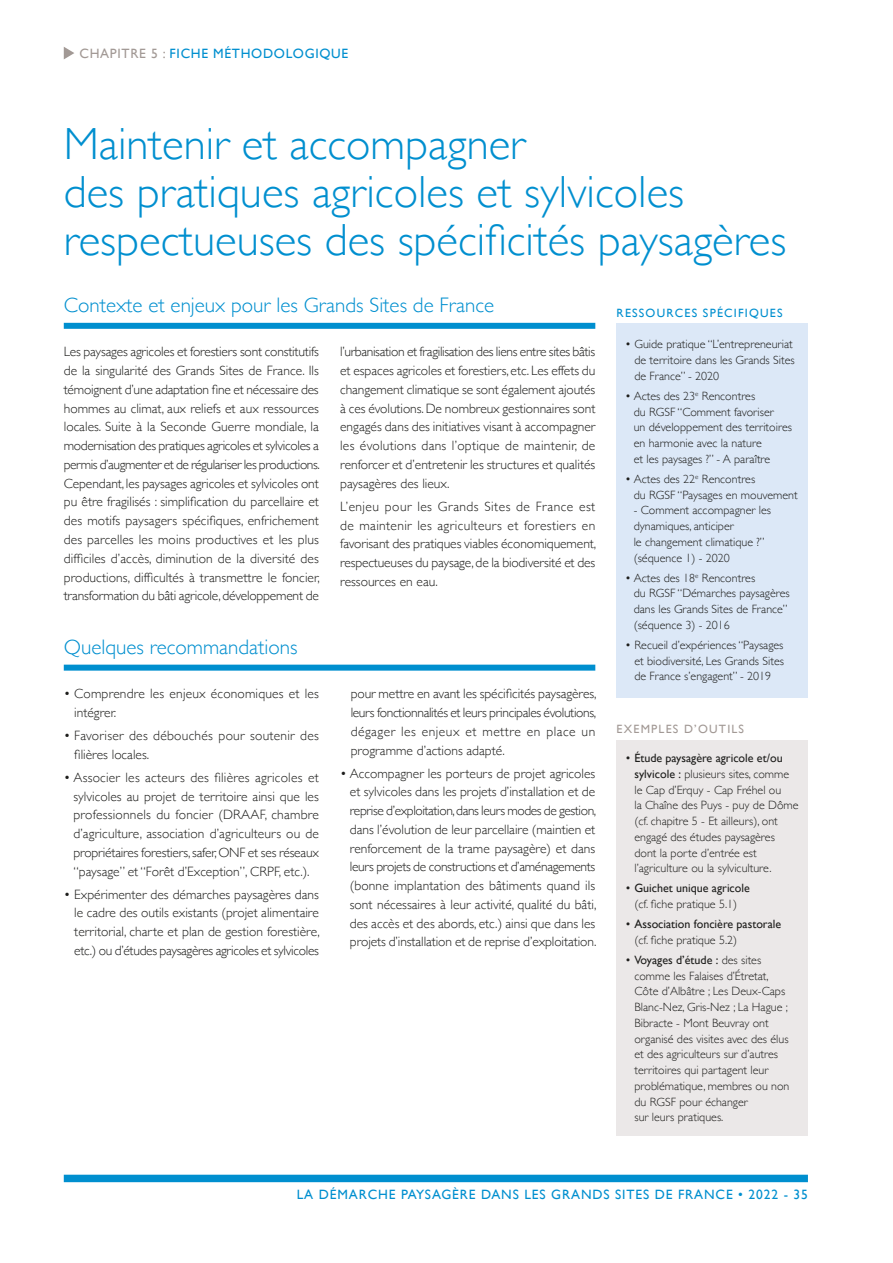
<style>
.page{position:relative;width:893px;height:1263px;background:#fff}
.page>*{position:absolute;margin:0;border:0;box-sizing:border-box;transform-origin:0 0}
.t1{font:300 45px/48px "Gill Sans";color:#008fcf}
.t2{font:300 21px "Gill Sans";color:#008fcf}
.t3{font:300 13.5px/18.8px "Gill Sans";color:#1d1d1b;text-align:justify}
.t4{font:13.5px "Gill Sans";letter-spacing:.065em;color:#008fcf}
.t5{font:300 13.5px/18.8px "Gill Sans";letter-spacing:.02em;color:#1d1d1b}
.t6{font:300 12px/15.8px "Gill Sans";color:#1d1d1b}
.t7{font:12px/15.8px "Gill Sans";color:#1d1d1b}
.t8{font:12px "Gill Sans";letter-spacing:.1em;color:#008fcf}
.t9{font:12px "Gill Sans";letter-spacing:.1em;color:#a29995}
.s1{color:#a29995}
.s2{font-weight:400}
.s3{font-weight:300}
</style>
<div class="page">
<div style="left:64px;top:1175px;width:744px;height:7px;background:#008fcf"></div>
<svg style="left:64px;top:47px;width:10px;height:12px"></svg>
<div style="left:64px;top:323px;width:531px;height:6px;background:#008fcf"></div>
<div style="left:64px;top:665px;width:531px;height:6px;background:#008fcf"></div>
<div style="left:617px;top:323px;width:191px;height:374px;background:#dce8f7"></div>
<div style="left:617px;top:740px;width:191px;height:395px;background:#ebe8e8"></div>
<p class="t4" style="left:80px;top:45px;width:270px"><span class="s1">CHAPITRE 5 :</span> FICHE MÉTHODOLOGIQUE</p>
<h1 class="t1" style="left:64px;top:118px;width:724px">Maintenir et accompagner<br>des pratiques agricoles et sylvicoles respectueuses des spécificités paysagères</h1>
<h2 class="t2" style="left:64px;top:289px;width:432px">Contexte et enjeux pour les Grands Sites de France</h2>
<p class="t3" style="left:64px;top:342px;width:258px">Les paysages agricoles et forestiers sont constitutifs de la singularité des Grands Sites de France. Ils témoignent d’une adaptation fine et nécessaire des hommes au climat, aux reliefs et aux ressources locales. Suite à la Seconde Guerre mondiale, la modernisation des pratiques agricoles et sylvicoles a permis d’augmenter et de régulariser les productions.<br>Cependant, les paysages agricoles et sylvicoles ont pu être fragilisés : simplification du parcellaire et des motifs paysagers spécifiques, enfrichement des parcelles les moins productives et les plus difficiles d’accès, diminution de la diversité des productions, difficultés à transmettre le foncier, transformation du bâti agricole, développement de</p>
<p class="t3" style="left:340px;top:342px;width:257px">l’urbanisation et fragilisation des liens entre sites bâtis et espaces agricoles et forestiers, etc. Les effets du changement climatique se sont également ajoutés à ces évolutions. De nombreux gestionnaires sont engagés dans des initiatives visant à accompagner les évolutions dans l’optique de maintenir, de renforcer et d’entretenir les structures et qualités paysagères des lieux.</p>
<p class="t8" style="left:617px;top:306px;width:167px">RESSOURCES SPÉCIFIQUES</p>
<p class="t6" style="left:634px;top:336px;width:162px;text-indent:-9px">• Guide pratique “L’entrepreneuriat de territoire dans les Grands Sites de France” - 2020</p>
<p class="t6" style="left:634px;top:388px;width:160px;text-indent:-9px">• Actes des 23<sup>e</sup> Rencontres<br>du RGSF “Comment favoriser<br>un développement des territoires en harmonie avec la nature<br>et les paysages ?” - A paraître</p>
<p class="t6" style="left:634px;top:470px;width:166px;text-indent:-9px">• Actes des 22<sup>e</sup> Rencontres<br>du RGSF “Paysages en mouvement</p>
<p class="t6" style="left:634px;top:502px;width:139px">- Comment accompagner les dynamiques, anticiper<br>le changement climatique ?” (séquence 1) - 2020</p>
<p class="t6" style="left:634px;top:569px;width:158px;text-indent:-9px">• Actes des 18<sup>e</sup> Rencontres<br>du RGSF “Démarches paysagères dans les Grands Sites de France” (séquence 3) - 2016</p>
<p class="t6" style="left:634px;top:637px;width:151px;text-align:justify;text-indent:-9px">• Recueil d’expériences “Paysages et biodiversité, Les Grands Sites de France s’engagent” - 2019</p>
<p class="t3" style="left:340px;top:496px;width:258px">L’enjeu pour les Grands Sites de France est de maintenir les agriculteurs et forestiers en favorisant des pratiques viables économiquement, respectueuses du paysage, de la biodiversité et des ressources en eau.</p>
<h2 class="t2" style="left:64px;top:630px;width:235px">Quelques recommandations</h2>
<p class="t3" style="left:74px;top:684px;width:246px;text-indent:-11px">• Comprendre les enjeux économiques et les intégrer.</p>
<p class="t5" style="left:74px;top:726px;width:246px;text-indent:-11px">• Favoriser des débouchés pour soutenir des filières locales.</p>
<p class="t3" style="left:73px;top:767px;width:247px;text-indent:-10px">• Associer les acteurs des filières agricoles et sylvicoles au projet de territoire ainsi que les professionnels du foncier (DRAAF, chambre d’agriculture, association d’agriculteurs ou de propriétaires forestiers, safer, ONF et ses réseaux “paysage” et “Forêt d’Exception”, CRPF, etc.).</p>
<p class="t3" style="left:74px;top:884px;width:247px;text-indent:-11px">• Expérimenter des démarches paysagères dans le cadre des outils existants (projet alimentaire territorial, charte et plan de gestion forestière, etc.) ou d’études paysagères agricoles et sylvicoles</p>
<p class="t3" style="left:351px;top:684px;width:247px">pour mettre en avant les spécificités paysagères, leurs fonctionnalités et leurs principales évolutions, dégager les enjeux et mettre en place un programme d’actions adapté.</p>
<p class="t3" style="left:350px;top:763px;width:248px;text-indent:-10px">• Accompagner les porteurs de projet agricoles et sylvicoles dans les projets d’installation et de reprise d’exploitation, dans leurs modes de gestion, dans l’évolution de leur parcellaire (maintien et renforcement de la trame paysagère) et dans leurs projets de constructions et d’aménagements (bonne implantation des bâtiments quand ils sont nécessaires à leur activité, qualité du bâti, des accès et des abords, etc.) ainsi que dans les projets d’installation et de reprise d’exploitation.</p>
<p class="t9" style="left:617px;top:722px;width:129px">EXEMPLES D’OUTILS</p>
<p class="t6" style="left:634px;top:750px;width:166px;text-indent:-9px">• <span class="s2">Étude paysagère agricole et/ou sylvicole :</span> plusieurs sites, comme le Cap d’Erquy - Cap Fréhel ou<br>la Chaîne des Puys - puy de Dôme (cf. chapitre 5 - Et ailleurs), ont engagé des études paysagères dont la porte d’entrée est l’agriculture ou la sylviculture.</p>
<p class="t6" style="left:625px;top:880px;width:126px;text-align:center">• <span class="s2">Guichet unique agricole </span>(cf. fiche pratique 5.1)</p>
<p class="t7" style="left:634px;top:916px;width:148px;text-indent:-9px"><span class="s3">•</span> Association foncière pastorale <span class="s3">(cf. fiche pratique 5.2)</span></p>
<p class="t6" style="left:634px;top:951px;width:157px;text-indent:-9px">• <span class="s2">Voyages d’étude :</span> des sites comme les Falaises d’Étretat,<br>Côte d’Albâtre ; Les Deux-Caps<br>Blanc-Nez, Gris-Nez ; La Hague ;<br>Bibracte - Mont Beuvray ont organisé des visites avec des élus et des agriculteurs sur d’autres territoires qui partagent leur problématique, membres ou non du RGSF pour échanger<br>sur leurs pratiques.</p>
<p class="t4" style="left:297px;top:1187px;width:513px">LA DÉMARCHE PAYSAGÈRE DANS LES GRANDS SITES DE FRANCE • 2022 - 35</p>
</div>
